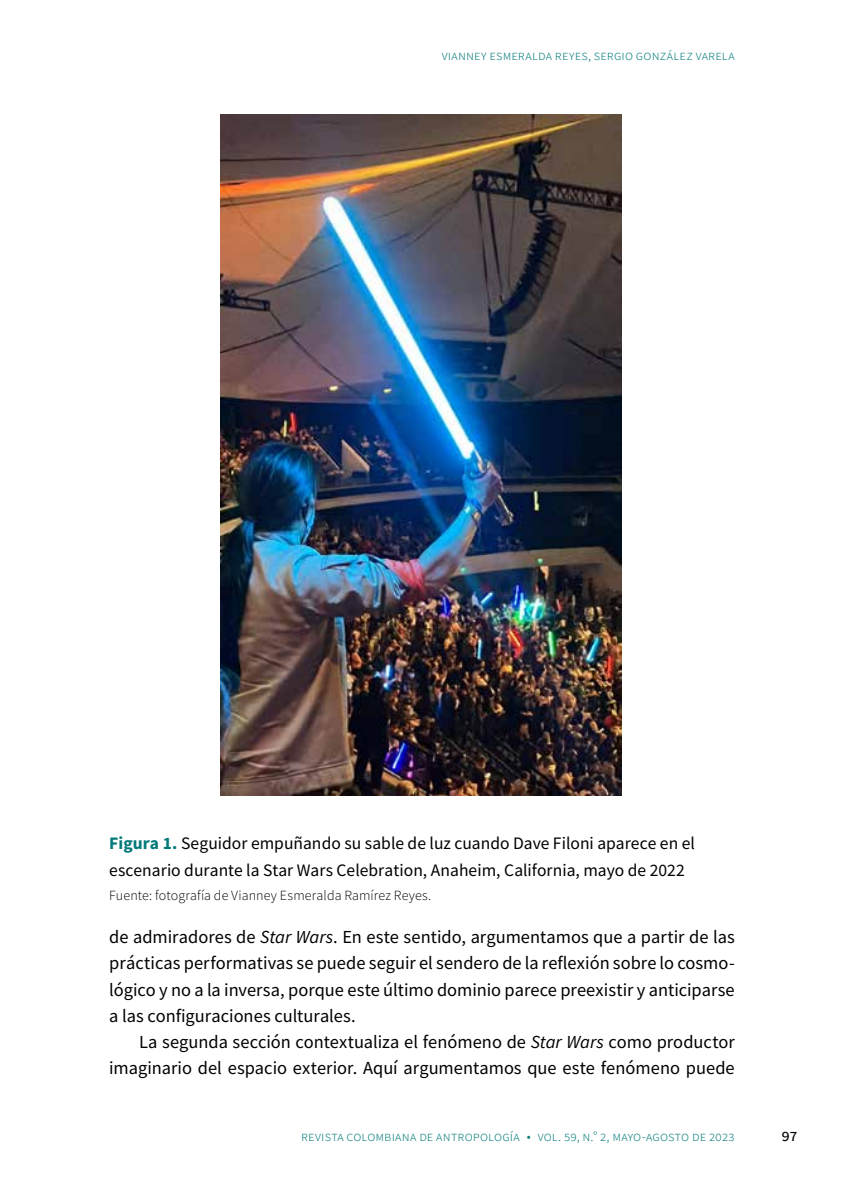
<style>
.page{position:relative;width:844px;height:1191px;background:#fff}
.page>*{position:absolute;margin:0;border:0;box-sizing:border-box;transform-origin:0 0}
.t1{font:18.38px/26.2px "Source Sans Pro";color:#000;text-align:justify}
.t2{font:17.5px/26.2px "Source Sans Pro";color:#000}
.t3{font:300 14px "Source Sans Pro";letter-spacing:.01em;color:#007979}
.t4{font:300 14px "Source Sans Pro";letter-spacing:.01em;color:#000}
.s1{font-weight:700;color:#007979}
.s2{font-style:italic}
</style>
<div class="page">
<img style="left:221px;top:114px;width:400px;height:681px">
<p class="t3" style="left:441px;top:47px;width:294px">Vianney Esmeralda Reyes, Sergio González Varela</p>
<p class="t2" style="left:109px;top:830px;width:587px"><span class="s1">Figura 1.</span> Seguidor empuñando su sable de luz cuando Dave Filoni aparece en el escenario durante la Star Wars Celebration, Anaheim, California, mayo de 2022</p>
<p class="t4" style="left:109px;top:886px;width:323px">Fuente: fotografía de Vianney Esmeralda Ramírez Reyes.</p>
<p class="t1" style="left:109px;top:923px;width:627px">de admiradores de <span class="s2">Star Wars</span>. En este sentido, argumentamos que a partir de las prácticas performativas se puede seguir el sendero de la reflexión sobre lo cosmo&shy;lógico y no a la inversa, porque este último dominio parece preexistir y anticiparse a las configuraciones culturales.</p>
<p class="t1" style="left:109px;top:1028px;width:627px;text-align:right">La segunda sección contextualiza el fenómeno de <span class="s2">Star Wars</span> como productor imaginario del espacio exterior. Aquí argumentamos que este fenómeno puede</p>
<p class="t3" style="left:301px;top:1128px;width:367px">revista colombiana de antropología • Vol. 59, N .° 2, MAYO-AgOSTO</p>
<p class="t3" style="left:692px;top:1128px;width:44px">de 2023</p>
<p class="t2" style="left:781px;top:1122px;width:17px">97</p>
</div>
